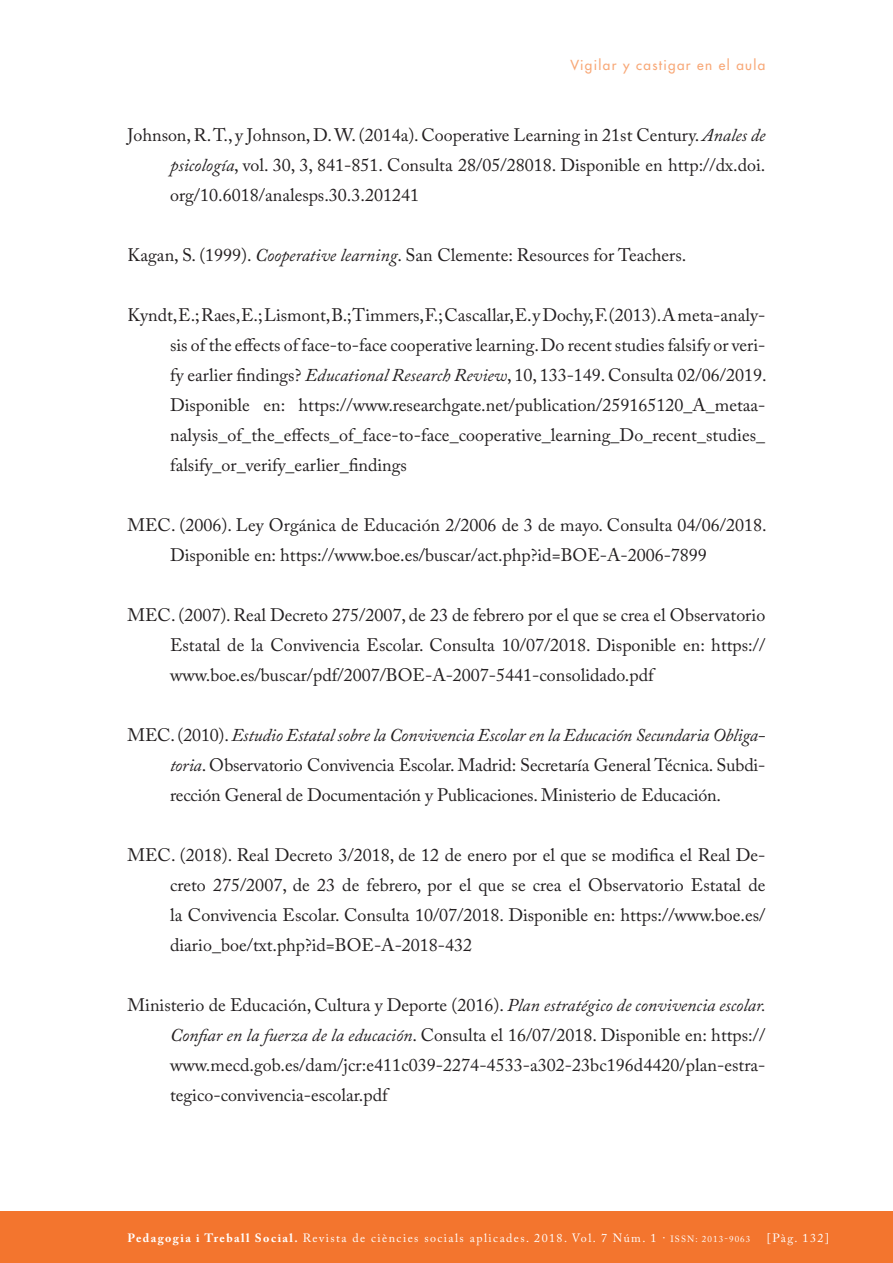
<style>
.page{position:relative;width:893px;height:1263px;background:#fff}
.page>*{position:absolute;margin:0;border:0;box-sizing:border-box;transform-origin:0 0}
.TEXT_COMU{font:18px/30px "Adobe Caslon Pro";color:#231f20;text-align:justify}
.CAPÇALERA_DRETA{font:13.5px "Futura";letter-spacing:.1em;color:#f8a877}
.t1{font:12px "Adobe Caslon Pro";letter-spacing:.12em;color:#fff}
.s1{font-style:italic}
.s2{font-weight:700}
.s3{font-size:9px}
</style>
<div class="page">
<div style="left:0;top:1212px;width:893px;height:51px;background:#f3752e"></div>
<p class="CAPÇALERA_DRETA" style="left:570px;top:57px;width:197px">Vigilar y castigar en el aula</p>
<p class="TEXT_COMU" style="left:170px;top:120px;width:597px;text-indent:-43px">Johnson, R. T., y Johnson, D. W. (2014a). Cooperative Learning in 21st Century. <span class="s1">Anales de psicología</span>, vol. 30, 3, 841-851. Consulta 28/05/28018. Disponible en http://dx.doi. org/10.6018/analesps.30.3.201241</p>
<p class="TEXT_COMU" style="left:128px;top:240px;width:560px">Kagan, S. (1999). <span class="s1">Cooperative learning</span>. San Clemente: Resources for Teachers.</p>
<p class="TEXT_COMU" style="left:170px;top:300px;width:598px;text-indent:-43px">Kyndt, E.; Raes, E.; Lismont, B.; Timmers, F.; Cascallar, E. y Dochy, F. (2013). A meta-analy&shy;sis of the effects of face-to-face cooperative learning. Do recent studies falsify or veri&shy;fy earlier findings? <span class="s1">Educational Research Review</span>, 10, 133-149. Consulta 02/06/2019.<br>Disponible en: https://www.researchgate.net/publication/259165120_A_metaa&shy;nalysis_of_the_effects_of_face-to-face_cooperative_learning_Do_recent_studies_ falsify_or_verify_earlier_findings</p>
<p class="TEXT_COMU" style="left:170px;top:510px;width:598px;text-indent:-43px">MEC. (2006). Ley Orgánica de Educación 2/2006 de 3 de mayo. Consulta 04/06/2018.<br>Disponible en: https://www.boe.es/buscar/act.php?id=BOE-A-2006-7899</p>
<p class="TEXT_COMU" style="left:170px;top:600px;width:597px;text-indent:-43px">MEC. (2007). Real Decreto 275/2007, de 23 de febrero por el que se crea el Observatorio Estatal de la Convivencia Escolar. Consulta 10/07/2018. Disponible en: https:// www.boe.es/buscar/pdf/2007/BOE-A-2007-5441-consolidado.pdf</p>
<p class="TEXT_COMU" style="left:170px;top:720px;width:597px;text-indent:-43px">MEC. (2010). <span class="s1">Estudio Estatal sobre la Convivencia Escolar en la Educación Secundaria Obliga&shy;toria</span>. Observatorio Convivencia Escolar. Madrid: Secretaría General Técnica. Subdi&shy;rección General de Documentación y Publicaciones. Ministerio de Educación.</p>
<p class="TEXT_COMU" style="left:170px;top:840px;width:597px;text-indent:-43px">MEC. (2018). Real Decreto 3/2018, de 12 de enero por el que se modifica el Real De&shy;creto 275/2007, de 23 de febrero, por el que se crea el Observatorio Estatal de la Convivencia Escolar. Consulta 10/07/2018. Disponible en: https://www.boe.es/ diario_boe/txt.php?id=BOE-A-2018-432</p>
<p class="TEXT_COMU" style="left:170px;top:990px;width:597px;text-indent:-43px">Ministerio de Educación, Cultura y Deporte (2016). <span class="s1">Plan estratégico de convivencia escolar.<br>Confiar en la fuerza de la educación</span>. Consulta el 16/07/2018. Disponible en: https:// www.mecd.gob.es/dam/jcr:e411c039-2274-4533-a302-23bc196d4420/plan-estra&shy;tegico-convivencia-escolar.pdf</p>
<p class="t1" style="left:128px;top:1231px;width:624px"><span class="s2">Pedagogia i Treball Social.</span> Revista de ciències socials aplicades. 2018. Vol. 7 Núm. 1 · <span class="s3">ISSN: 2013-9063</span></p>
<p class="t1" style="left:767px;top:1231px;width:64px">[Pàg. 132]</p>
</div>
